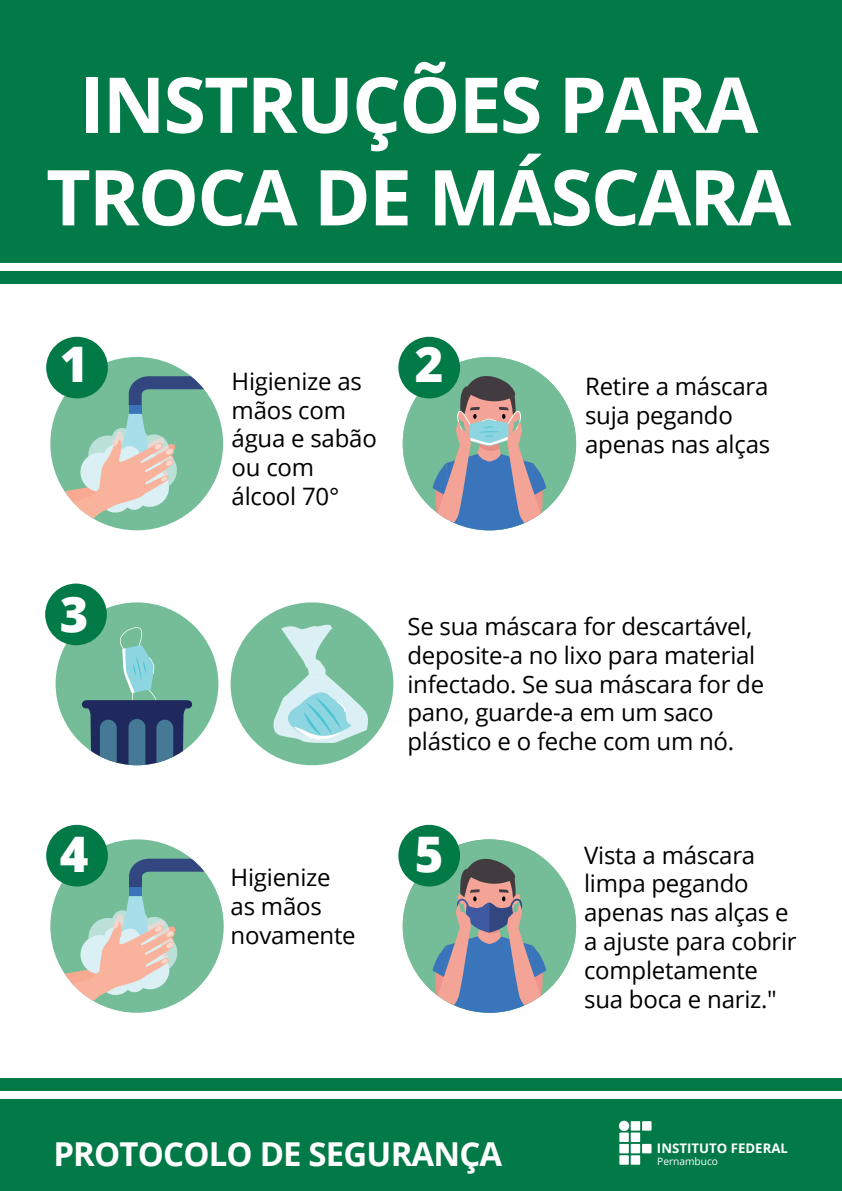
<style>
.page{position:relative;width:842px;height:1191px;background:#fff}
.page>*{position:absolute;margin:0;border:0;box-sizing:border-box;transform-origin:0 0}
.t1{font:700 77.1px/92.5px "Open Sans";letter-spacing:-.025em;color:#fff;text-align:center}
.t2{font:800 49px "Open Sans";color:#fff}
.t3{font:700 32.9px "Open Sans";letter-spacing:-.025em;color:#fff}
.t4{font:24px/28.8px "Open Sans";letter-spacing:-.01em;color:#000001}
.t5{font:700 13.2px "Open Sans";color:#fff}
.t6{font:10.2px "Open Sans";color:#fff}
</style>
<div class="page">
<div style="left:56px;top:602px;width:162px;height:163px;background:#74bd98;border-radius:50%"></div>
<svg style="left:80px;top:627px;width:114px;height:138px"></svg>
<div style="left:82px;top:700px;width:110px;height:8px;background:#20295d;border-radius:4px"></div>
<div style="left:45px;top:583px;width:62px;height:62px;background:#017a47;border-radius:50%"></div>
<div style="left:50px;top:357px;width:173px;height:173px;background:#74bd98;border-radius:50%"></div>
<svg style="left:129px;top:376px;width:85px;height:29px"></svg>
<div style="left:129px;top:405px;width:13px;height:9px;background:#3a75bb"></div>
<svg style="left:50px;top:414px;width:127px;height:116px"></svg>
<div style="left:403px;top:357px;width:173px;height:173px;background:#74bd98;border-radius:50%"></div>
<svg style="left:432px;top:369px;width:114px;height:161px"></svg>
<div style="left:46px;top:337px;width:62px;height:61px;background:#017a47;border-radius:50%"></div>
<div style="left:398px;top:337px;width:62px;height:61px;background:#017a47;border-radius:50%"></div>
<div style="left:50px;top:839px;width:174px;height:173px;background:#74bd98;border-radius:50%"></div>
<svg style="left:129px;top:858px;width:86px;height:29px"></svg>
<div style="left:129px;top:887px;width:13px;height:9px;background:#3a75bb"></div>
<svg style="left:50px;top:896px;width:127px;height:116px"></svg>
<div style="left:46px;top:825px;width:62px;height:61px;background:#017a47;border-radius:50%"></div>
<div style="left:403px;top:839px;width:173px;height:173px;background:#74bd98;border-radius:50%"></div>
<svg style="left:432px;top:852px;width:114px;height:160px"></svg>
<div style="left:398px;top:825px;width:62px;height:61px;background:#017a47;border-radius:50%"></div>
<div style="left:0;top:0;width:842px;height:263px;background:#017a47"></div>
<div style="left:0;top:271px;width:842px;height:12px;background:#017a47"></div>
<div style="left:0;top:1099px;width:842px;height:92px;background:#017a47"></div>
<div style="left:0;top:1078px;width:842px;height:13px;background:#017a47"></div>
<div style="left:631px;top:1121px;width:9px;height:9px;background:#fff"></div>
<div style="left:642px;top:1121px;width:9px;height:9px;background:#fff"></div>
<div style="left:642px;top:1143px;width:9px;height:10px;background:#fff"></div>
<div style="left:619px;top:1132px;width:10px;height:10px;background:#fff"></div>
<div style="left:631px;top:1132px;width:9px;height:10px;background:#fff"></div>
<div style="left:619px;top:1143px;width:10px;height:10px;background:#fff"></div>
<div style="left:631px;top:1143px;width:9px;height:10px;background:#fff"></div>
<div style="left:619px;top:1155px;width:10px;height:9px;background:#fff"></div>
<div style="left:631px;top:1155px;width:9px;height:9px;background:#fff"></div>
<div style="left:619px;top:1120px;width:10px;height:11px;background:#fff;border-radius:50%"></div>
<div style="left:231px;top:602px;width:162px;height:163px;background:#74bd98;border-radius:50%"></div>
<svg style="left:273px;top:622px;width:98px;height:123px"></svg>
<h1 class="t1" style="left:46px;top:57px;width:747px">INSTRUÇÕES PARA<br>TROCA DE MÁSCARA</h1>
<h2 class="t2" style="left:60px;top:327px;width:30px">1</h2>
<h2 class="t2" style="left:415px;top:327px;width:30px">2</h2>
<p class="t4" style="left:232px;top:366px;width:147px">Higienize as mãos com água e sabão ou com álcool 70°</p>
<p class="t4" style="left:585px;top:371px;width:187px">Retire a máscara suja pegando apenas nas alças</p>
<h2 class="t2" style="left:60px;top:577px;width:30px">3</h2>
<p class="t4" style="left:407px;top:611px;width:358px">Se sua máscara for descartável, deposite-a no lixo para material infectado. Se sua máscara for de pano, guarde-a em um saco plástico e o feche com um nó.</p>
<h2 class="t2" style="left:60px;top:817px;width:30px">4</h2>
<h2 class="t2" style="left:415px;top:817px;width:30px">5</h2>
<p class="t4" style="left:231px;top:862px;width:127px">Higienize as mãos novamente</p>
<h3 class="t3" style="left:53px;top:1130px;width:450px">PROTOCOLO DE SEGURANÇA</h3>
<p class="t4" style="left:584px;top:840px;width:214px">Vista a máscara limpa pegando apenas nas alças e a ajuste para cobrir completamente sua boca e nariz."</p>
<p class="t5" style="left:657px;top:1139px;width:133px">INSTITUTO FEDERAL</p>
<p class="t6" style="left:657px;top:1154px;width:62px">Pernambuco</p>
</div>
